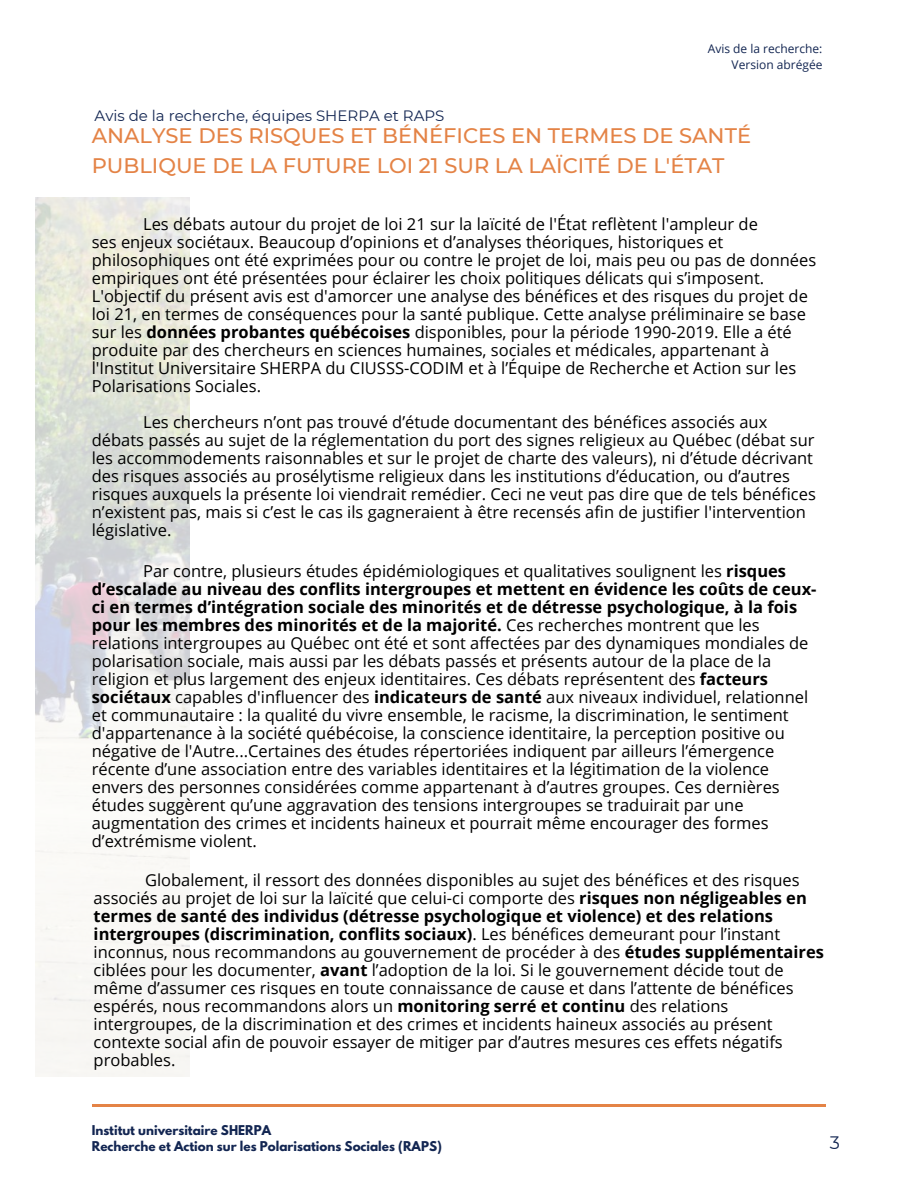
<style>
.page{position:relative;width:918px;height:1188px;background:#fff}
.page>*{position:absolute;margin:0;border:0;box-sizing:border-box;transform-origin:0 0}
.t1{font:500 21px/29.2px "Montserrat";color:#e48346}
.t2{font:18px "Montserrat";color:#132652}
.t3{font:16.5px/18px "Open Sans";color:#000}
.t4{font:15px "Montserrat";color:#132652}
.t5{font:700 12px/15.8px "League Spartan";color:#132652}
.t6{font:12px/15.8px "Open Sans";color:#132652;text-align:right}
.s1{font-weight:700}
</style>
<div class="page">
<img style="left:35px;top:198px;width:154px;height:878px">
<hr style="left:92px;top:1105px;width:733px;height:2px;background:#e48346">
<p class="t6" style="left:708px;top:40px;width:116px">Avis de la recherche:<br>Version abrégée</p>
<p class="t4" style="left:95px;top:107px;width:351px">Avis de la recherche, équipes SHERPA et RAPS</p>
<p class="t1" style="left:92px;top:121px;width:661px">ANALYSE DES RISQUES ET BÉNÉFICES EN TERMES DE SANTÉ<br>PUBLIQUE DE LA FUTURE LOI 21 SUR LA LAÏCITÉ DE L'ÉTAT</p>
<p class="t3" style="left:92px;top:215px;width:726px;text-indent:51px">Les débats autour du projet de loi 21 sur la laïcité de l'État reflètent l'ampleur de<br>ses enjeux sociétaux. Beaucoup d’opinions et d’analyses théoriques, historiques et philosophiques ont été exprimées pour ou contre le projet de loi, mais peu ou pas de données empiriques ont été présentées pour éclairer les choix politiques délicats qui s’imposent.<br>L'objectif du présent avis est d'amorcer une analyse des bénéfices et des risques du projet de loi 21, en termes de conséquences pour la santé publique. Cette analyse préliminaire se base sur les <span class="s1">données probantes québécoises</span> disponibles, pour la période 1990-2019. Elle a été produite par des chercheurs en sciences humaines, sociales et médicales, appartenant à l'Institut Universitaire SHERPA du CIUSSS-CODIM et à l’Équipe de Recherche et Action sur les Polarisations Sociales.</p>
<p class="t3" style="left:92px;top:413px;width:726px;text-indent:51px">Les chercheurs n’ont pas trouvé d’étude documentant des bénéfices associés aux débats passés au sujet de la réglementation du port des signes religieux au Québec (débat sur les accommodements raisonnables et sur le projet de charte des valeurs), ni d’étude décrivant des risques associés au prosélytisme religieux dans les institutions d’éducation, ou d’autres risques auxquels la présente loi viendrait remédier. Ceci ne veut pas dire que de tels bénéfices n’existent pas, mais si c’est le cas ils gagneraient à être recensés afin de justifier l'intervention législative.</p>
<p class="t3" style="left:92px;top:562px;width:726px;text-indent:51px">Par contre, plusieurs études épidémiologiques et qualitatives soulignent les <span class="s1">risques d’escalade au niveau des conflits intergroupes et mettent en évidence les coûts de ceux&shy;ci en termes d’intégration sociale des minorités et de détresse psychologique, à la fois pour les membres des minorités et de la majorité.</span> Ces recherches montrent que les relations intergroupes au Québec ont été et sont affectées par des dynamiques mondiales de polarisation sociale, mais aussi par les débats passés et présents autour de la place de la religion et plus largement des enjeux identitaires. Ces débats représentent des <span class="s1">facteurs sociétaux</span> capables d'influencer des <span class="s1">indicateurs de santé</span> aux niveaux individuel, relationnel et communautaire : la qualité du vivre ensemble, le racisme, la discrimination, le sentiment d'appartenance à la société québécoise, la conscience identitaire, la perception positive ou négative de l'Autre...Certaines des études répertoriées indiquent par ailleurs l’émergence récente d’une association entre des variables identitaires et la légitimation de la violence envers des personnes considérées comme appartenant à d’autres groupes. Ces dernières études suggèrent qu’une aggravation des tensions intergroupes se traduirait par une augmentation des crimes et incidents haineux et pourrait même encourager des formes d’extrémisme violent.</p>
<p class="t3" style="left:94px;top:870px;width:732px;text-indent:51px">Globalement, il ressort des données disponibles au sujet des bénéfices et des risques associés au projet de loi sur la laïcité que celui-ci comporte des <span class="s1">risques non négligeables en termes de santé des individus (détresse psychologique et violence) et des relations intergroupes (discrimination, conflits sociaux)</span>. Les bénéfices demeurant pour l’instant inconnus, nous recommandons au gouvernement de procéder à des <span class="s1">études supplémentaires </span>ciblées pour les documenter, <span class="s1">avant</span> l’adoption de la loi. Si le gouvernement décide tout de même d’assumer ces risques en toute connaissance de cause et dans l’attente de bénéfices espérés, nous recommandons alors un <span class="s1">monitoring serré et continu</span> des relations intergroupes, de la discrimination et des crimes et incidents haineux associés au présent contexte social afin de pouvoir essayer de mitiger par d’autres mesures ces effets négatifs probables.</p>
<p class="t5" style="left:92px;top:1124px;width:352px">Institut universitaire SHERPA<br>Recherche et Action sur les Polarisations Sociales (RAPS)</p>
<p class="t2" style="left:830px;top:1132px;width:12px">3</p>
</div>
